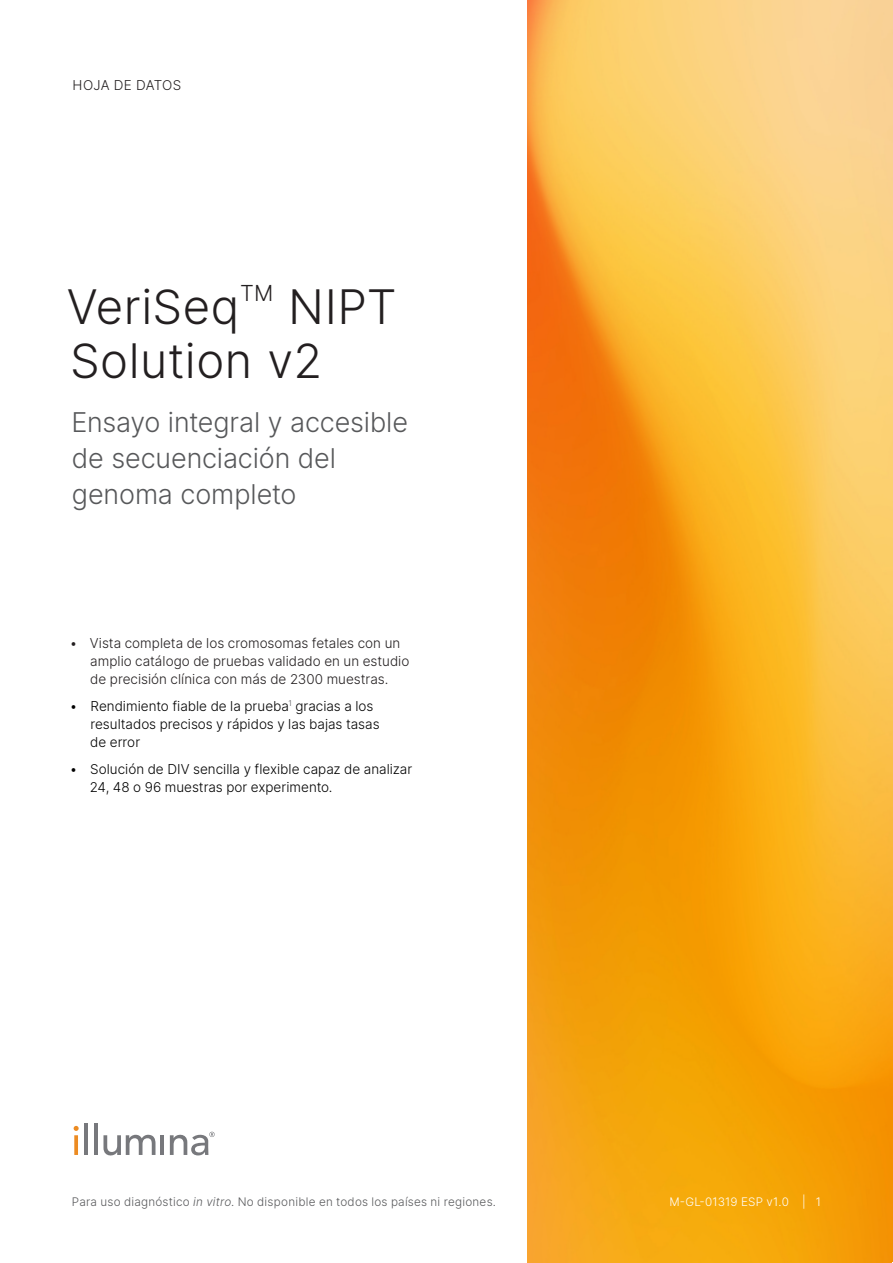
<style>
.page{position:relative;width:893px;height:1263px;background:#fff}
.page>*{position:absolute;margin:0;border:0;box-sizing:border-box;transform-origin:0 0}
.Title{font:300 47.25px/54px "Inter";letter-spacing:.01em;color:#231f20}
.Subtitle{font:300 27px/36px "Inter";letter-spacing:-.005em;color:#57585a}
.Title-2{font:300 21.9px "Inter";color:#231f20}
.t1{font:300 13.5px/18px "Inter";color:#000}
.zz_Document_Type___S{font:300 13.5px/18px "Inter";color:#231f20}
.zz_For_Research_Only{font:300 11.7px "Inter";letter-spacing:.02em;color:#57585a}
.zz_Pub_Number{font:300 11.7px "Inter";letter-spacing:.015em;color:#fff}
.s1{font-style:italic}
</style>
<div class="page">
<img style="left:527px;top:0;width:366px;height:1263px">
<svg style="left:74px;top:1135px;width:4px;height:20px"></svg>
<hr style="left:84px;top:1123px;width:4px;height:32px;background:#77787c">
<hr style="left:94px;top:1123px;width:4px;height:32px;background:#77787c">
<svg style="left:103px;top:1135px;width:52px;height:21px"></svg>
<hr style="left:161px;top:1135px;width:3px;height:20px;background:#77787c">
<svg style="left:74px;top:1126px;width:5px;height:5px"></svg>
<svg style="left:170px;top:1132px;width:45px;height:23px"></svg>
<p class="zz_Document_Type___S" style="left:73px;top:76px;width:110px">HOJA DE DATOS</p>
<p class="Title" style="left:67px;top:279px;width:174px">VeriSeq</p>
<p class="Title-2" style="left:240px;top:278px;width:35px">TM</p>
<p class="Title" style="left:70px;top:279px;width:328px;text-indent:218px">NIPT<br>Solution v2</p>
<p class="Subtitle" style="left:72px;top:404px;width:338px">Ensayo integral y accesible de secuenciación del genoma completo</p>
<p class="zz_Document_Type___S" style="left:90px;top:634px;width:321px;text-indent:-21px">• Vista completa de los cromosomas fetales con un amplio catálogo de pruebas validado en un estudio de precisión clínica con más de 2300 muestras.</p>
<p class="t1" style="left:90px;top:697px;width:291px;text-indent:-21px">• Rendimiento fiable de la prueba<sup>1</sup> gracias a los resultados precisos y rápidos y las bajas tasas de error</p>
<p class="t1" style="left:90px;top:760px;width:324px;text-indent:-20px">• Solución de DIV sencilla y flexible capaz de analizar<br>24, 48 o 96 muestras por experimento.</p>
<p class="zz_For_Research_Only" style="left:72px;top:1193px;width:426px">Para uso diagnóstico <span class="s1">in vitro</span>. No disponible en todos los países ni regiones.</p>
<p class="zz_Pub_Number" style="left:669px;top:1193px;width:121px">M-GL-01319 ESP v1.0</p>
<p class="zz_Pub_Number" style="left:802px;top:1193px;width:20px">| 1</p>
</div>
